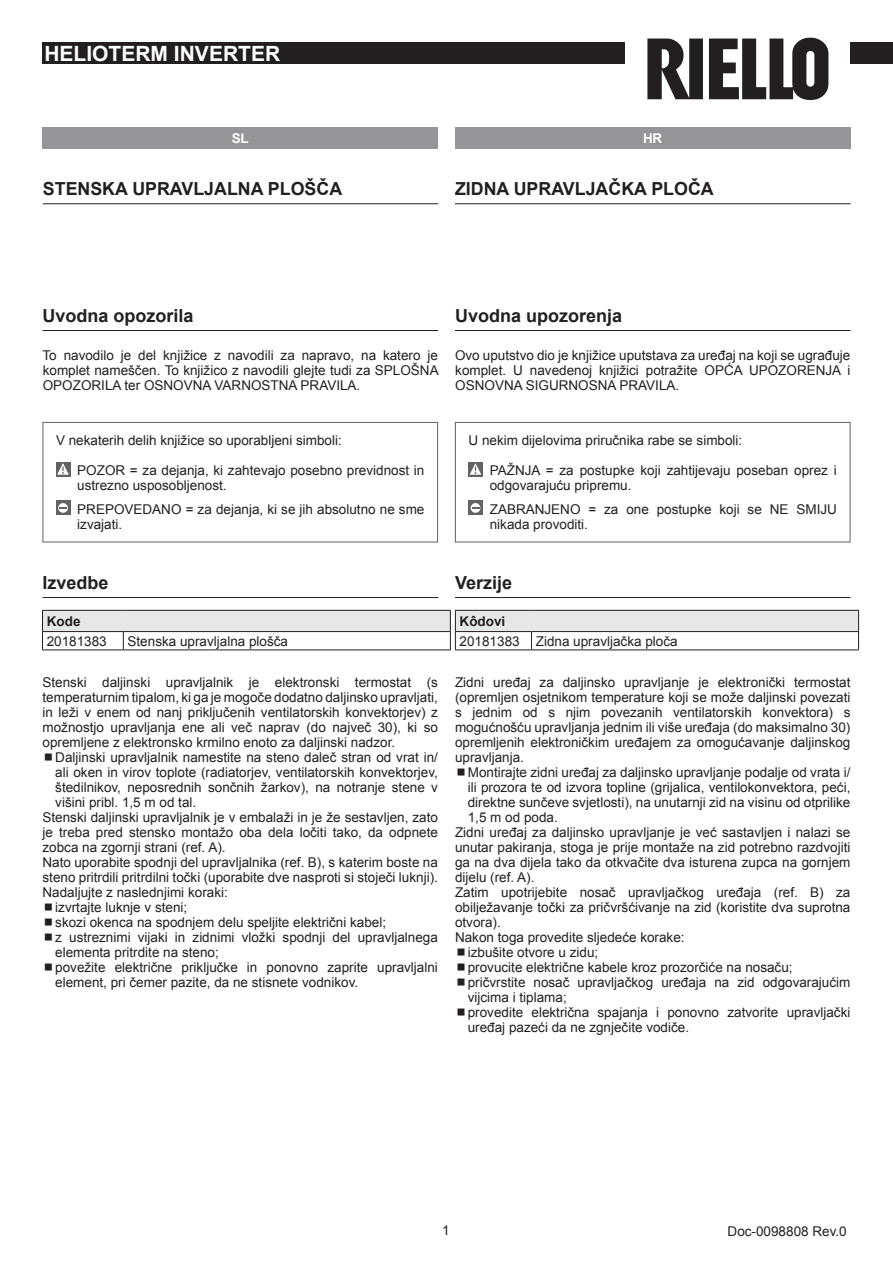
<style>
.page{position:relative;width:893px;height:1263px;background:#fff}
.page>*{position:absolute;margin:0;border:0;box-sizing:border-box;transform-origin:0 0}
.t1{font:700 21px "Arial";color:#fff}
.titoli{font:700 18px "Arial";color:#231f20}
.testo_base{font:13.5px/15px "Arial";color:#231f20;text-align:justify}
.testo_avvertenze{font:13.5px/15px "Arial";color:#231f20}
.testo_base-2{font:700 13.5px "Arial";color:#231f20}
.t2{font:700 13.5px "Arial";color:#fff}
</style>
<div class="page">
<div style="left:43px;top:43px;width:582px;height:21px;background:#231f20"></div>
<svg style="left:647px;top:39px;width:56px;height:60px"></svg>
<svg style="left:709px;top:38px;width:119px;height:62px"></svg>
<div style="left:850px;top:43px;width:43px;height:21px;background:#231f20"></div>
<div style="left:43px;top:128px;width:395px;height:21px;background:#939598"></div>
<hr style="left:43px;top:330px;width:395px;height:1px;background:#231f20">
<hr style="left:43px;top:203px;width:395px;height:1px;background:#231f20">
<hr style="left:43px;top:597px;width:395px;height:1px;background:#231f20">
<div style="left:43px;top:610px;width:407px;height:22px;background:#e6e7e9"></div>
<hr style="left:42px;top:610px;width:81px;height:1px;background:#231f20">
<hr style="left:123px;top:610px;width:328px;height:1px;background:#231f20">
<hr style="left:42px;top:631px;width:81px;height:1px;background:#231f20">
<hr style="left:123px;top:631px;width:328px;height:1px;background:#231f20">
<svg style="left:123px;top:632px;width:1px;height:17px"></svg>
<svg style="left:42px;top:611px;width:1px;height:38px"></svg>
<hr style="left:42px;top:649px;width:81px;height:1px;background:#231f20">
<hr style="left:123px;top:649px;width:328px;height:1px;background:#231f20">
<div style="left:56px;top:462px;width:14px;height:14px;background:#636366"></div>
<svg style="left:57px;top:463px;width:12px;height:12px"></svg>
<div style="left:56px;top:501px;width:14px;height:14px;background:#636366"></div>
<div style="left:58px;top:503px;width:10px;height:10px;background:#fff;border-radius:50%"></div>
<svg style="left:60px;top:507px;width:7px;height:2px"></svg>
<div style="left:43px;top:422px;width:395px;height:120px;border:1px solid #636366"></div>
<hr style="left:455px;top:330px;width:395px;height:1px;background:#231f20">
<hr style="left:455px;top:203px;width:395px;height:1px;background:#231f20">
<hr style="left:455px;top:597px;width:395px;height:1px;background:#231f20">
<div style="left:455px;top:610px;width:404px;height:22px;background:#e6e7e9"></div>
<hr style="left:455px;top:610px;width:76px;height:1px;background:#231f20">
<hr style="left:531px;top:610px;width:328px;height:1px;background:#231f20">
<hr style="left:455px;top:631px;width:76px;height:1px;background:#231f20">
<hr style="left:531px;top:631px;width:328px;height:1px;background:#231f20">
<svg style="left:531px;top:632px;width:1px;height:17px"></svg>
<svg style="left:450px;top:611px;width:6px;height:38px"></svg>
<svg style="left:858px;top:611px;width:1px;height:38px"></svg>
<hr style="left:455px;top:649px;width:76px;height:1px;background:#231f20">
<hr style="left:531px;top:649px;width:328px;height:1px;background:#231f20">
<div style="left:468px;top:462px;width:14px;height:14px;background:#636366"></div>
<svg style="left:470px;top:463px;width:11px;height:12px"></svg>
<svg style="left:468px;top:501px;width:14px;height:14px"></svg>
<div style="left:471px;top:503px;width:9px;height:10px;background:#fff;border-radius:50%"></div>
<svg style="left:472px;top:507px;width:7px;height:2px"></svg>
<div style="left:455px;top:422px;width:395px;height:120px;border:1px solid #636366"></div>
<div style="left:455px;top:128px;width:395px;height:21px;background:#939598"></div>
<h1 class="t1" style="left:44px;top:40px;width:237px">HELIOTERM INVERTER</h1>
<p class="t2" style="left:232px;top:129px;width:18px">SL</p>
<p class="titoli" style="left:43px;top:177px;width:301px">STENSKA UPRAVLJALNA PLOŠČA</p>
<p class="t2" style="left:643px;top:129px;width:21px">HR</p>
<p class="titoli" style="left:455px;top:177px;width:260px">ZIDNA UPRAVLJAČKA PLOČA</p>
<p class="titoli" style="left:43px;top:303px;width:153px">Uvodna opozorila</p>
<p class="testo_avvertenze" style="left:43px;top:347px;width:398px;text-align:justify">To navodilo je del knjižice z navodili za napravo, na katero je komplet nameščen. To knjižico z navodili glejte tudi za SPLOŠNA OPOZORILA ter OSNOVNA VARNOSTNA PRAVILA.</p>
<p class="titoli" style="left:455px;top:303px;width:169px">Uvodna upozorenja</p>
<p class="testo_avvertenze" style="left:455px;top:347px;width:397px;text-align:justify">Ovo uputstvo dio je knjižice uputstava za uređaj na koji se ugrađuje komplet. U navedenoj knjižici potražite OPĆA UPOZORENJA i OSNOVNA SIGURNOSNA PRAVILA.</p>
<p class="testo_base" style="left:56px;top:433px;width:287px">V nekaterih delih knjižice so uporabljeni simboli:</p>
<p class="testo_avvertenze" style="left:77px;top:463px;width:349px">POZOR = za dejanja, ki zahtevajo posebno previdnost in ustrezno usposobljenost.</p>
<p class="testo_avvertenze" style="left:77px;top:502px;width:349px">PREPOVEDANO = za dejanja, ki se jih absolutno ne sme izvajati.</p>
<p class="testo_base" style="left:468px;top:433px;width:275px">U nekim dijelovima priručnika rabe se simboli:</p>
<p class="testo_avvertenze" style="left:490px;top:463px;width:349px">PAŽNJA = za postupke koji zahtijevaju poseban oprez i odgovarajuću pripremu.</p>
<p class="testo_avvertenze" style="left:490px;top:502px;width:349px">ZABRANJENO = za one postupke koji se NE SMIJU nikada provoditi.</p>
<p class="titoli" style="left:43px;top:570px;width:68px">Izvedbe</p>
<p class="testo_base-2" style="left:47px;top:612px;width:35px">Kode</p>
<p class="testo_base" style="left:47px;top:633px;width:62px">20181383</p>
<p class="testo_base" style="left:128px;top:633px;width:162px">Stenska upravljalna plošča</p>
<p class="testo_base" style="left:43px;top:675px;width:397px">Stenski daljinski upravljalnik je elektronski termostat (s temperaturnim tipalom, ki ga je mogoče dodatno daljinsko upravljati, in leži v enem od nanj priključenih ventilatorskih konvektorjev) z možnostjo upravljanja ene ali več naprav (do največ 30), ki so opremljene z elektronsko krmilno enoto za daljinski nadzor.</p>
<p class="testo_base" style="left:55px;top:750px;width:384px">Daljinski upravljalnik namestite na steno daleč stran od vrat in/ ali oken in virov toplote (radiatorjev, ventilatorskih konvektorjev, štedilnikov, neposrednih sončnih žarkov), na notranje stene v višini pribl. 1,5 m od tal.</p>
<p class="testo_base" style="left:43px;top:810px;width:397px">Stenski daljinski upravljalnik je v embalaži in je že sestavljen, zato je treba pred stensko montažo oba dela ločiti tako, da odpnete zobca na zgornji strani (ref. A).</p>
<p class="testo_base" style="left:43px;top:855px;width:397px">Nato uporabite spodnji del upravljalnika (ref. B), s katerim boste na steno pritrdili pritrdilni točki (uporabite dve nasproti si stoječi luknji).</p>
<p class="testo_base" style="left:43px;top:885px;width:187px">Nadaljujte z naslednjimi koraki:</p>
<p class="testo_base" style="left:55px;top:900px;width:134px">izvrtajte luknje v steni;</p>
<p class="testo_base" style="left:55px;top:915px;width:332px">skozi okenca na spodnjem delu speljite električni kabel;</p>
<p class="testo_base" style="left:55px;top:930px;width:384px">z ustreznimi vijaki in zidnimi vložki spodnji del upravljalnega elementa pritrdite na steno;</p>
<p class="testo_base" style="left:55px;top:960px;width:384px">povežite električne priključke in ponovno zaprite upravljalni element, pri čemer pazite, da ne stisnete vodnikov.</p>
<p class="titoli" style="left:455px;top:570px;width:59px">Verzije</p>
<p class="testo_base-2" style="left:460px;top:612px;width:47px">Kôdovi</p>
<p class="testo_base" style="left:460px;top:633px;width:62px">20181383</p>
<p class="testo_base" style="left:536px;top:633px;width:143px">Zidna upravljačka ploča</p>
<p class="testo_base" style="left:455px;top:675px;width:397px">Zidni uređaj za daljinsko upravljanje je elektronički termostat (opremljen osjetnikom temperature koji se može daljinski povezati s jednim od s njim povezanih ventilatorskih konvektora) s mogućnošću upravljanja jednim ili više uređaja (do maksimalno 30) opremljenih elektroničkim uređajem za omogućavanje daljinskog upravljanja.</p>
<p class="testo_base" style="left:468px;top:765px;width:384px">Montirajte zidni uređaj za daljinsko upravljanje podalje od vrata i/ ili prozora te od izvora topline (grijalica, ventilokonvektora, peći, direktne sunčeve svjetlosti), na unutarnji zid na visinu od otprilike 1,5 m od poda.</p>
<p class="testo_base" style="left:455px;top:825px;width:397px">Zidni uređaj za daljinsko upravljanje je već sastavljen i nalazi se unutar pakiranja, stoga je prije montaže na zid potrebno razdvojiti ga na dva dijela tako da otkvačite dva isturena zupca na gornjem dijelu (ref. A).</p>
<p class="testo_base" style="left:455px;top:885px;width:397px">Zatim upotrijebite nosač upravljačkog uređaja (ref. B) za obilježavanje točki za pričvršćivanje na zid (koristite dva suprotna otvora).</p>
<p class="testo_base" style="left:455px;top:930px;width:231px">Nakon toga provedite sljedeće korake:</p>
<p class="testo_base" style="left:468px;top:945px;width:132px">izbušite otvore u zidu;</p>
<p class="testo_base" style="left:468px;top:960px;width:326px">provucite električne kabele kroz prozorčiće na nosaču;</p>
<p class="testo_base" style="left:468px;top:975px;width:384px">pričvrstite nosač upravljačkog uređaja na zid odgovarajućim vijcima i tiplama;</p>
<p class="testo_base" style="left:468px;top:1005px;width:384px">provedite električna spajanja i ponovno zatvorite upravljački uređaj pazeći da ne zgnječite vodiče.</p>
<p class="testo_base" style="left:442px;top:1223px;width:9px">1</p>
<p class="testo_base" style="left:728px;top:1223px;width:121px">Doc-0098808 Rev.0</p>
</div>
